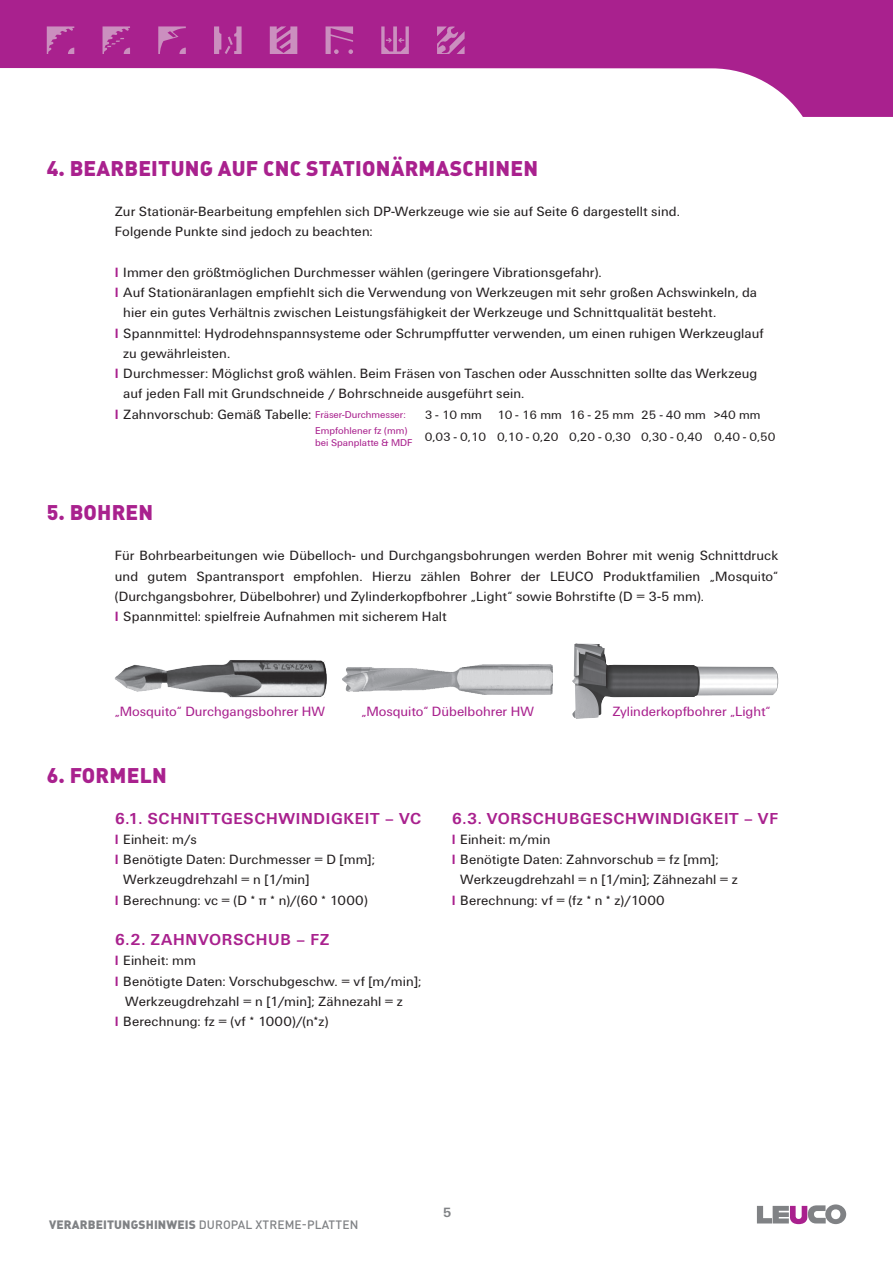
<style>
.page{position:relative;width:893px;height:1263px;background:#fff}
.page>*{position:absolute;margin:0;border:0;box-sizing:border-box;transform-origin:0 0}
.t1{font:900 21px "DIN Pro";letter-spacing:.01em;color:#a9218e}
.t2{font:700 16.5px "LEUCO UN";letter-spacing:.04em;color:#a9218e}
.t3{font:13.95px/20.2px "LEUCO UN";letter-spacing:.01em;color:#231f20}
.t4{font:13.95px "LEUCO UN";color:#a9218e}
.t5{font:700 13.95px "LEUCO UN";color:#808285}
.t6{font:12.6px "LEUCO UN CH";color:#231f20}
.t7{font:500 12px "DIN Pro";letter-spacing:.01em;color:#808285}
.t8{font:10.2px "LEUCO UN CH";color:#a9218e}
.s1{font-weight:700;color:#a9218e}
.s2{font-family:"LEUCO UN CH";font-size:10.2px;color:#a9218e}
.s3{font-weight:900}
</style>
<div class="page">
<svg style="left:0;top:0;width:893px;height:117px;fill:#a9218e"></svg>
<svg style="left:326px;top:26px;width:27px;height:28px"></svg>
<svg style="left:214px;top:26px;width:28px;height:28px"></svg>
<svg style="left:47px;top:26px;width:27px;height:28px"></svg>
<svg style="left:103px;top:26px;width:27px;height:28px"></svg>
<svg style="left:437px;top:26px;width:28px;height:28px"></svg>
<svg style="left:158px;top:26px;width:28px;height:28px"></svg>
<svg style="left:270px;top:26px;width:27px;height:28px"></svg>
<svg style="left:381px;top:26px;width:28px;height:28px"></svg>
<svg style="left:757px;top:1204px;width:89px;height:20px"></svg>
<img style="left:115px;top:660px;width:212px;height:37px">
<img style="left:342px;top:665px;width:210px;height:29px">
<img style="left:572px;top:643px;width:206px;height:76px">
<h1 class="t1" style="left:47px;top:154px;width:493px">4. BEARBEITUNG AUF CNC STATIONÄRMASCHINEN</h1>
<p class="t3" style="left:115px;top:201px;width:567px">Zur Stationär-Bearbeitung empfehlen sich DP-Werkzeuge wie sie auf Seite 6 dargestellt sind.<br>Folgende Punkte sind jedoch zu beachten:</p>
<p class="t3" style="left:115px;top:262px;width:488px"><span class="s1">I</span> Immer den größtmöglichen Durchmesser wählen (geringere Vibrationsgefahr).</p>
<p class="t3" style="left:115px;top:282px;width:644px"><span class="s1">I</span> Auf Stationäranlagen empfiehlt sich die Verwendung von Werkzeugen mit sehr großen Achswinkeln, da</p>
<p class="t3" style="left:123px;top:303px;width:594px">hier ein gutes Verhältnis zwischen Leistungsfähigkeit der Werkzeuge und Schnittqualität besteht.</p>
<p class="t3" style="left:115px;top:323px;width:650px"><span class="s1">I</span> Spannmittel: Hydrodehnspannsysteme oder Schrumpffutter verwenden, um einen ruhigen Werkzeuglauf</p>
<p class="t3" style="left:123px;top:343px;width:108px">zu gewährleisten.</p>
<p class="t3" style="left:115px;top:363px;width:644px"><span class="s1">I</span> Durchmesser: Möglichst groß wählen. Beim Fräsen von Taschen oder Ausschnitten sollte das Werkzeug</p>
<p class="t3" style="left:123px;top:384px;width:403px">auf jeden Fall mit Grundschneide / Bohrschneide ausgeführt sein.</p>
<p class="t3" style="left:115px;top:404px;width:292px"><span class="s1">I</span> Zahnvorschub: Gemäß Tabelle: <span class="s2">Fräser-Durchmesser:</span></p>
<p class="t6" style="left:425px;top:408px;width:337px">3 - 10 mm 10 - 16 mm 16 - 25 mm 25 - 40 mm &gt;40 mm</p>
<p class="t8" style="left:315px;top:425px;width:94px">Empfohlener fz (mm)</p>
<p class="t6" style="left:315px;top:430px;width:462px"><sub>bei</sub> <sub>Spanplatte</sub> <sub>&amp;</sub> <sub>MDF</sub> 0,03 - 0,10 0,10 - 0,20 0,20 - 0,30 0,30 - 0,40 0,40 - 0,50</p>
<h1 class="t1" style="left:47px;top:498px;width:108px">5. BOHREN</h1>
<p class="t3" style="left:115px;top:546px;width:665px">Für Bohrbearbeitungen wie Dübelloch- und Durchgangsbohrungen werden Bohrer mit wenig Schnittdruck und gutem Spantransport empfohlen. Hierzu zählen Bohrer der LEUCO Produktfamilien „Mosquito“ (Durchgangsbohrer, Dübelbohrer) und Zylinderkopfbohrer „Light“ sowie Bohrstifte (D = 3-5 mm).<br><span class="s1">I</span> Spannmittel: spielfreie Aufnahmen mit sicherem Halt</p>
<p class="t4" style="left:115px;top:704px;width:212px">„Mosquito“ Durchgangsbohrer HW</p>
<p class="t4" style="left:361px;top:704px;width:174px">„Mosquito“ Dübelbohrer HW</p>
<p class="t4" style="left:612px;top:704px;width:160px">Zylinderkopfbohrer „Light“</p>
<h1 class="t1" style="left:47px;top:761px;width:121px">6. FORMELN</h1>
<p class="t2" style="left:115px;top:809px;width:308px">6.1. SCHNITTGESCHWINDIGKEIT – VC</p>
<p class="t3" style="left:115px;top:829px;width:83px"><span class="s1">I</span> Einheit: m/s</p>
<p class="t3" style="left:115px;top:849px;width:262px"><span class="s1">I</span> Benötigte Daten: Durchmesser = D [mm];</p>
<p class="t3" style="left:123px;top:870px;width:188px">Werkzeugdrehzahl = n [1/min]</p>
<p class="t3" style="left:115px;top:890px;width:254px"><span class="s1">I</span> Berechnung: vc = (D * π * n)/(60 * 1000)</p>
<p class="t2" style="left:115px;top:930px;width:216px">6.2. ZAHNVORSCHUB – FZ</p>
<p class="t3" style="left:115px;top:951px;width:83px"><span class="s1">I</span> Einheit: mm</p>
<p class="t3" style="left:115px;top:971px;width:308px"><span class="s1">I</span> Benötigte Daten: Vorschubgeschw. = vf [m/min];</p>
<p class="t3" style="left:125px;top:991px;width:279px">Werkzeugdrehzahl = n [1/min]; Zähnezahl = z</p>
<p class="t3" style="left:115px;top:1011px;width:215px"><span class="s1">I</span> Berechnung: fz = (vf * 1000)/(n*z)</p>
<p class="t2" style="left:452px;top:809px;width:328px">6.3. VORSCHUBGESCHWINDIGKEIT – VF</p>
<p class="t3" style="left:452px;top:829px;width:100px"><span class="s1">I</span> Einheit: m/min</p>
<p class="t3" style="left:452px;top:849px;width:268px"><span class="s1">I</span> Benötigte Daten: Zahnvorschub = fz [mm];</p>
<p class="t3" style="left:460px;top:870px;width:279px">Werkzeugdrehzahl = n [1/min]; Zähnezahl = z</p>
<p class="t3" style="left:452px;top:890px;width:214px"><span class="s1">I</span> Berechnung: vf = (fz * n * z)/1000</p>
<p class="t7" style="left:49px;top:1216px;width:311px"><span class="s3">VERARBEITUNGSHINWEIS</span> DUROPAL XTREME-PLATTEN</p>
<p class="t5" style="left:443px;top:1204px;width:10px">5</p>
</div>
